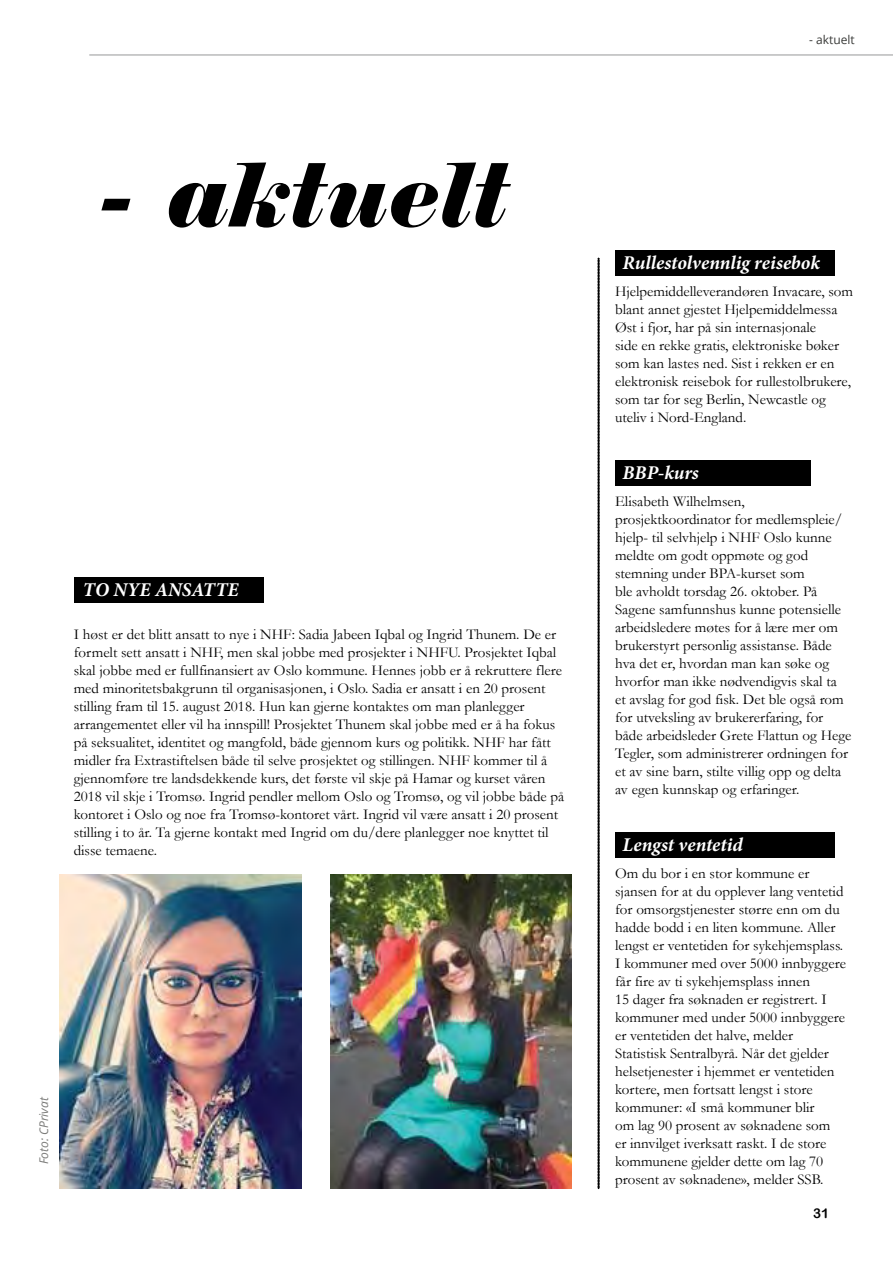
<style>
.page{position:relative;width:893px;height:1263px;background:#fff}
.page>*{position:absolute;margin:0;border:0;box-sizing:border-box;transform-origin:0 0}
.t1{font:italic 700 19.5px "Minion Pro";color:#fff}
.Tekst_uten_innrykk{font:15px/18px "Garamond";color:#000}
.t2{font:13.5px "Arial Rounded MT Bold";color:#000}
.t3{font:italic 12px "Open Sans";color:#7b7b79}
.t4{font:12px "Open Sans";color:#3b3c3a}
</style>
<div class="page">
<svg style="left:598px;top:258px;width:1px;height:931px"></svg>
<div style="left:615px;top:250px;width:219px;height:25px;background:#000"></div>
<div style="left:615px;top:460px;width:196px;height:25px;background:#000"></div>
<div style="left:74px;top:578px;width:190px;height:25px;background:#000"></div>
<div style="left:615px;top:832px;width:219px;height:25px;background:#000"></div>
<img style="left:60px;top:874px;width:241px;height:314px">
<img style="left:330px;top:874px;width:242px;height:314px">
<hr style="left:89px;top:55px;width:804px;height:1px;background:#969798">
<svg style="left:101px;top:162px;width:410px;height:66px"></svg>
<p class="t4" style="left:809px;top:32px;width:47px">- aktuelt</p>
<h2 class="t1" style="left:83px;top:576px;width:157px">TO NYE ANSATTE</h2>
<p class="Tekst_uten_innrykk" style="left:74px;top:625px;width:492px">I høst er det blitt ansatt to nye i NHF: Sadia Jabeen Iqbal og Ingrid Thunem. De er formelt sett ansatt i NHF, men skal jobbe med prosjekter i NHFU. Prosjektet Iqbal skal jobbe med er fullfinansiert av Oslo kommune. Hennes jobb er å rekruttere flere med minoritetsbakgrunn til organisasjonen, i Oslo. Sadia er ansatt i en 20 prosent stilling fram til 15. august 2018. Hun kan gjerne kontaktes om man planlegger arrangementet eller vil ha innspill! Prosjektet Thunem skal jobbe med er å ha fokus på seksualitet, identitet og mangfold, både gjennom kurs og politikk. NHF har fått midler fra Extrastiftelsen både til selve prosjektet og stillingen. NHF kommer til å gjennomføre tre landsdekkende kurs, det første vil skje på Hamar og kurset våren 2018 vil skje i Tromsø. Ingrid pendler mellom Oslo og Tromsø, og vil jobbe både på kontoret i Oslo og noe fra Tromsø-kontoret vårt. Ingrid vil være ansatt i 20 prosent stilling i to år. Ta gjerne kontakt med Ingrid om du/dere planlegger noe knyttet til disse temaene.</p>
<p class="t3" style="left:36px;top:1164px;width:69px;rotate:-90deg">Foto: CPrivat</p>
<h2 class="t1" style="left:622px;top:249px;width:199px">Rullestolvennlig reisebok</h2>
<p class="Tekst_uten_innrykk" style="left:615px;top:282px;width:240px">Hjelpemiddelleverandøren Invacare, som blant annet gjestet Hjelpemiddelmessa Øst i fjor, har på sin internasjonale<br>side en rekke gratis, elektroniske bøker som kan lastes ned. Sist i rekken er en elektronisk reisebok for rullestolbrukere, som tar for seg Berlin, Newcastle og uteliv i Nord-England.</p>
<h2 class="t1" style="left:622px;top:459px;width:78px">BBP-kurs</h2>
<p class="Tekst_uten_innrykk" style="left:615px;top:492px;width:238px">Elisabeth Wilhelmsen, prosjektkoordinator for medlemspleie/ hjelp- til selvhjelp i NHF Oslo kunne meldte om godt oppmøte og god stemning under BPA-kurset som<br>ble avholdt torsdag 26. oktober. På Sagene samfunnshus kunne potensielle arbeidsledere møtes for å lære mer om brukerstyrt personlig assistanse. Både hva det er, hvordan man kan søke og hvorfor man ikke nødvendigvis skal ta<br>et avslag for god fisk. Det ble også rom for utveksling av brukererfaring, for både arbeidsleder Grete Flattun og Hege Tegler, som administrerer ordningen for et av sine barn, stilte villig opp og delta av egen kunnskap og erfaringer.</p>
<h2 class="t1" style="left:622px;top:830px;width:122px">Lengst ventetid</h2>
<p class="Tekst_uten_innrykk" style="left:615px;top:864px;width:232px">Om du bor i en stor kommune er sjansen for at du opplever lang ventetid for omsorgstjenester større enn om du hadde bodd i en liten kommune. Aller lengst er ventetiden for sykehjemsplass.<br>I kommuner med over 5000 innbyggere får fire av ti sykehjemsplass innen<br>15 dager fra søknaden er registrert. I kommuner med under 5000 innbyggere er ventetiden det halve, melder Statistisk Sentralbyrå. Når det gjelder helsetjenester i hjemmet er ventetiden kortere, men fortsatt lengst i store kommuner: «I små kommuner blir<br>om lag 90 prosent av søknadene som<br>er innvilget iverksatt raskt. I de store kommunene gjelder dette om lag 70 prosent av søknadene», melder SSB.</p>
<p class="t2" style="left:813px;top:1205px;width:18px">31</p>
</div>
